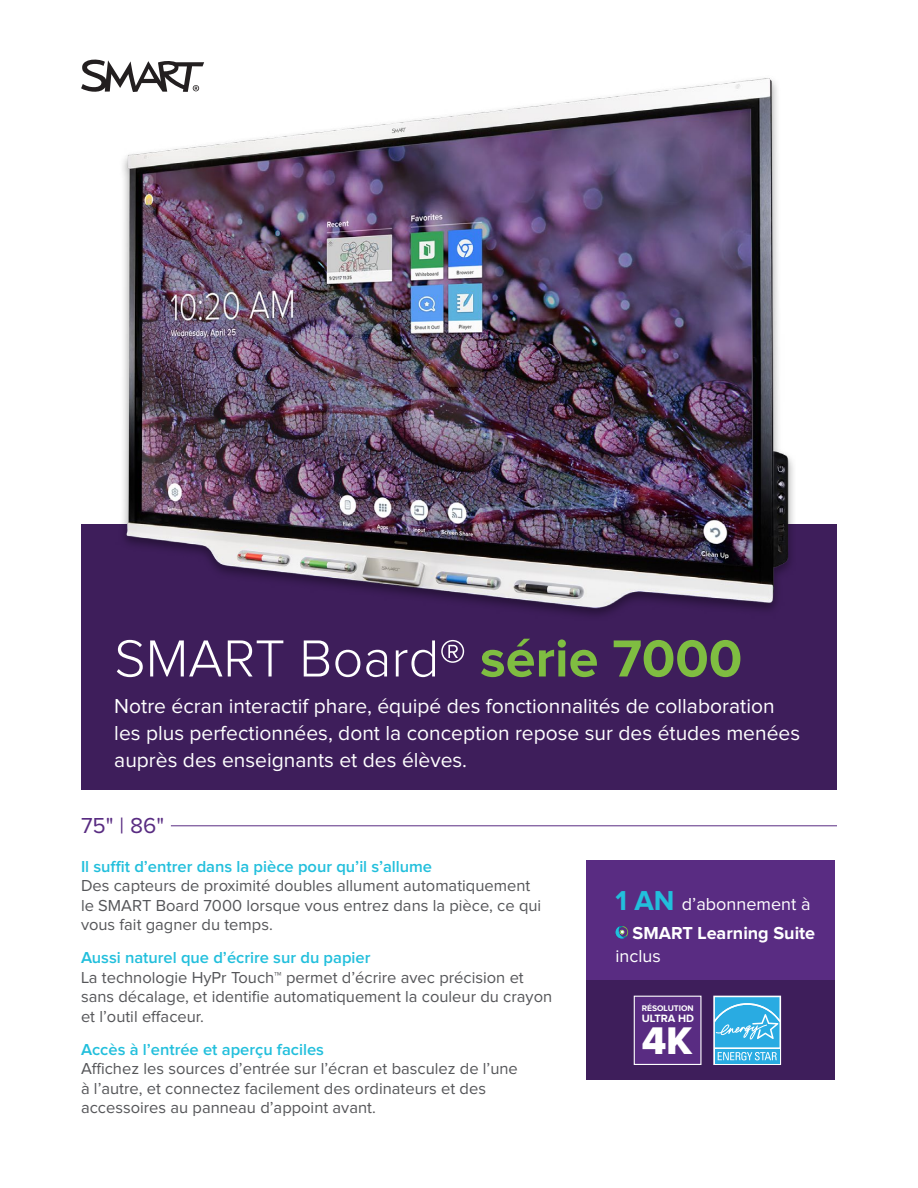
<style>
.page{position:relative;width:918px;height:1188px;background:#fff}
.page>*{position:absolute;margin:0;border:0;box-sizing:border-box;transform-origin:0 0}
.SMAR_Board_Title{font:300 54px "Proxima Nova";color:#fff}
.t1{font:39.9px "Proxima Nova Extrabld";color:#fff}
.t2{font:22.5px "Proxima Nova";color:#592c82}
.Page_1_Intro_Copy{font:21px/27px "Proxima Nova";color:#fff}
.t3{font:18px "Proxima Nova";color:#fff}
.t4{font:700 18px "Proxima Nova";color:#fff}
.Page_1_Body_Copy{font:16.5px/19.5px "Proxima Nova";color:#555659}
.Page_1_Subhead{font:600 16.5px "Proxima Nova";color:#22bfdc}
.t5{font:700 10.95px "Proxima Nova";color:#fff}
.t6{font:700 8.4px "Proxima Nova";color:#fff}
.s1{font-weight:700;color:#7fbd41}
.s2{font-weight:700;font-size:28.35px;color:#22bfdc}
</style>
<div class="page">
<div style="left:81px;top:524px;width:756px;height:266px;background:#3e1e5b"></div>
<svg style="left:81px;top:60px;width:123px;height:32px"></svg>
<div style="left:587px;top:860px;width:248px;height:220px;background:#592c82"></div>
<div style="left:587px;top:981px;width:248px;height:99px;background:#3e1e5b"></div>
<svg style="left:616px;top:926px;width:12px;height:13px"></svg>
<svg style="left:713px;top:996px;width:68px;height:69px;background:#59bde7"></svg>
<div style="left:634px;top:996px;width:68px;height:69px;background:#592c82;border:1px solid #fff"></div>
<img style="left:102px;top:70px;width:692px;height:545px">
<hr style="left:81px;top:825px;width:756px;height:1px;background:#592c82">
<div style="left:81px;top:819px;width:90px;height:12px;background:#fff"></div>
<p class="SMAR_Board_Title" style="left:114px;top:634px;width:629px">SMART Board® <span class="s1">série 7000</span></p>
<p class="Page_1_Intro_Copy" style="left:114px;top:694px;width:687px">Notre écran interactif phare, équipé des fonctionnalités de collaboration les plus perfectionnées, dont la conception repose sur des études menées auprès des enseignants et des élèves.</p>
<p class="t2" style="left:81px;top:815px;width:85px">75" | 86"</p>
<p class="Page_1_Subhead" style="left:81px;top:859px;width:353px">Il suffit d’entrer dans la pièce pour qu’il s’allume</p>
<p class="Page_1_Body_Copy" style="left:81px;top:877px;width:462px">Des capteurs de proximité doubles allument automatiquement le SMART Board 7000 lorsque vous entrez dans la pièce, ce qui vous fait gagner du temps.</p>
<p class="Page_1_Subhead" style="left:81px;top:950px;width:291px">Aussi naturel que d’écrire sur du papier</p>
<p class="Page_1_Body_Copy" style="left:81px;top:968px;width:473px">La technologie HyPr Touch™ permet d’écrire avec précision et sans décalage, et identifie automatiquement la couleur du crayon et l’outil effaceur.</p>
<p class="Page_1_Subhead" style="left:81px;top:1042px;width:245px">Accès à l’entrée et aperçu faciles</p>
<p class="Page_1_Body_Copy" style="left:81px;top:1060px;width:438px">Affichez les sources d’entrée sur l’écran et basculez de l’une à l’autre, et connectez facilement des ordinateurs et des accessoires au panneau d’appoint avant.</p>
<p class="t3" style="left:616px;top:896px;width:197px"><span class="s2">1 AN</span> d’abonnement à</p>
<p class="t4" style="left:633px;top:924px;width:184px">SMART Learning Suite</p>
<p class="t3" style="left:616px;top:948px;width:47px">inclus</p>
<p class="t6" style="left:642px;top:1005px;width:54px">RÉSOLUTION</p>
<p class="t5" style="left:642px;top:1013px;width:54px">ULTRA HD</p>
<p class="t1" style="left:642px;top:1023px;width:52px">4K</p>
</div>
